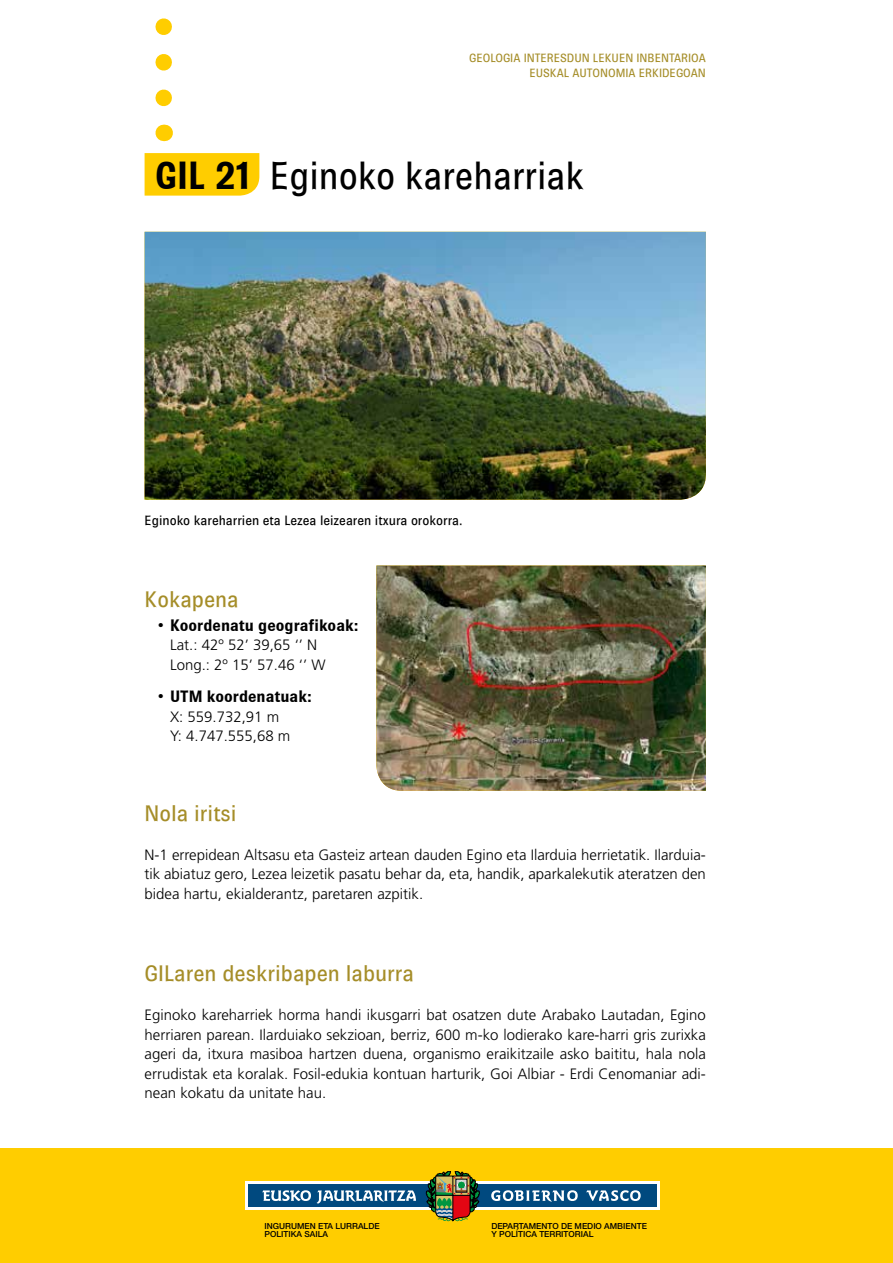
<style>
.page{position:relative;width:893px;height:1263px;background:#fff}
.page>*{position:absolute;margin:0;border:0;box-sizing:border-box;transform-origin:0 0}
.t1{font:39px "Brown";color:#000;scale:.95 1}
.t2{font:22.5px "Brown";color:#a58d28}
.t3{font:700 16.5px "Brown";color:#000}
.t4{font:300 15px/19.5px "Frutiger";color:#000}
.t5{font:13.5px "Brown";color:#000}
.t6{font:12px/15px "Brown";color:#a58d28;text-align:right}
.t7{font:500 8.4px/8.4px "Helvetica Neue";color:#000}
.s1{font-weight:700}
</style>
<div class="page">
<div style="left:0;top:1148px;width:893px;height:115px;background:#ffcd00"></div>
<div style="left:246px;top:1182px;width:414px;height:28px;background:#fff"></div>
<div style="left:249px;top:1184px;width:408px;height:23px;background:#00497f"></div>
<svg style="left:262px;top:1190px;width:49px;height:11px"></svg>
<svg style="left:317px;top:1190px;width:99px;height:13px"></svg>
<svg style="left:491px;top:1190px;width:87px;height:12px"></svg>
<svg style="left:586px;top:1190px;width:55px;height:11px"></svg>
<svg style="left:426px;top:1171px;width:54px;height:51px"></svg>
<svg style="left:155px;top:27px;width:17px;height:80px"></svg>
<svg style="left:164px;top:125px;width:1px;height:16px"></svg>
<div style="left:145px;top:153px;width:114px;height:43px;background:#ffcd00"></div>
<img style="left:145px;top:232px;width:561px;height:268px">
<img style="left:376px;top:566px;width:330px;height:225px">
<p class="t6" style="left:469px;top:50px;width:238px">Geologia I nteresdun Lekuen I nbentarioa<br>Euskal Autonomia Erkidegoan</p>
<h1 class="t1" style="left:155px;top:153px;width:453px"><span class="s1">GIL 21</span> Eginoko kareharriak</h1>
<p class="t5" style="left:145px;top:512px;width:320px">Eginoko kareharrien eta Lezea leizearen itxura orokorra.</p>
<h2 class="t2" style="left:145px;top:587px;width:96px">Kokapena</h2>
<p class="t3" style="left:157px;top:616px;width:203px">• Koordenatu geografikoak:</p>
<p class="t4" style="left:170px;top:635px;width:157px">Lat.: 42º 52’ 39,65 ‘’ N<br>Long.: 2º 15’ 57.46 ‘’ W</p>
<p class="t3" style="left:157px;top:687px;width:156px">• UTM koordenatuak:</p>
<p class="t4" style="left:170px;top:707px;width:122px">X: 559.732,91 m<br>Y: 4.747.555,68 m</p>
<h2 class="t2" style="left:145px;top:800px;width:94px">Nola iritsi</h2>
<p class="t4" style="left:145px;top:845px;width:563px;text-align:justify">N-1 errepidean Altsasu eta Gasteiz artean dauden Egino eta Ilarduia herrietatik. Ilarduia&shy;tik abiatuz gero, Lezea leizetik pasatu behar da, eta, handik, aparkalekutik ateratzen den bidea hartu, ekialderantz, paretaren azpitik.</p>
<h2 class="t2" style="left:145px;top:961px;width:271px">GILaren deskribapen laburra</h2>
<p class="t4" style="left:145px;top:1005px;width:563px;text-align:justify">Eginoko kareharriek horma handi ikusgarri bat osatzen dute Arabako Lautadan, Egino herriaren parean. Ilarduiako sekzioan, berriz, 600 m-ko lodierako kare-harri gris zurixka ageri da, itxura masiboa hartzen duena, organismo eraikitzaile asko baititu, hala nola errudistak eta koralak. Fosil-edukia kontuan harturik, Goi Albiar - Erdi Cenomaniar adi&shy;nean kokatu da unitate hau.</p>
<p class="t7" style="left:264px;top:1221px;width:117px">INGURUMEN ETA LURRALDE<br>POLITIKA SAILA</p>
<p class="t7" style="left:491px;top:1221px;width:157px">DEPARTAMENTO DE MEDIO AMBIENTE<br>Y POLÍTICA TERRITORIAL</p>
</div>
